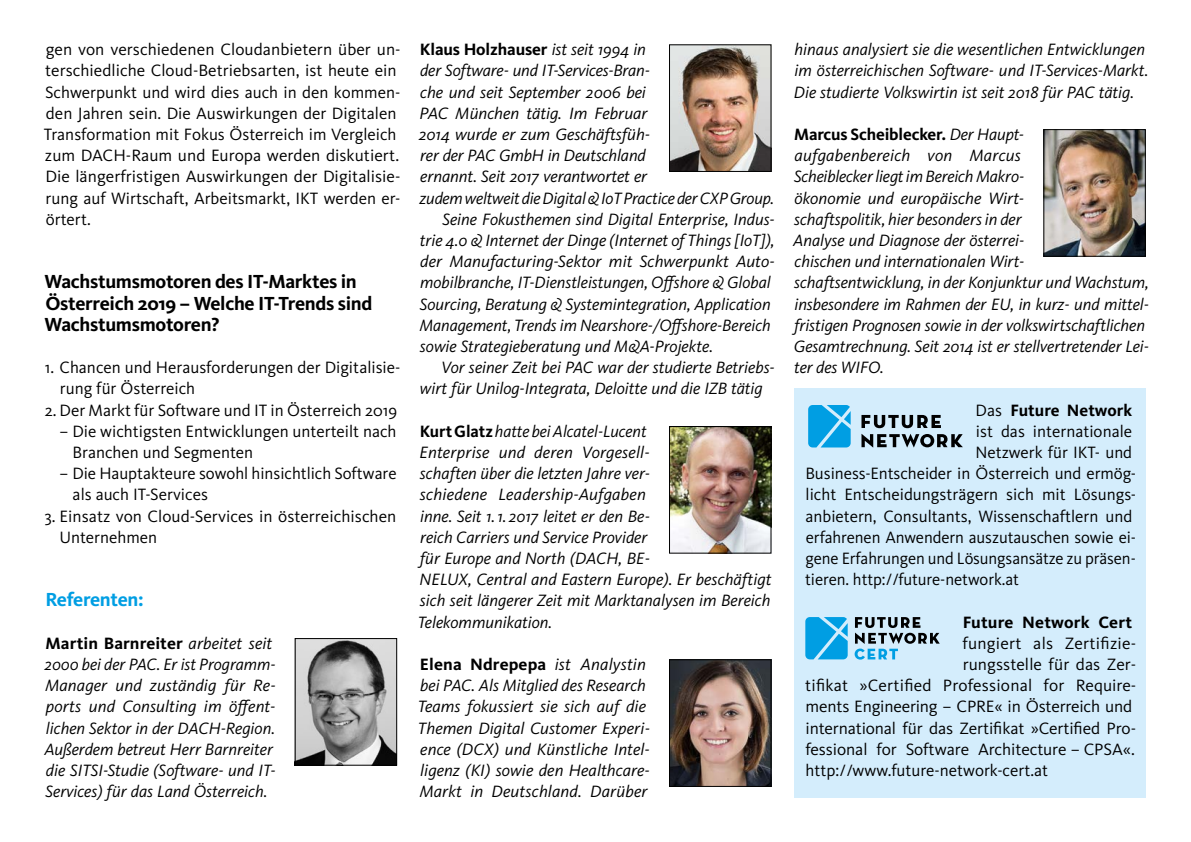
<style>
.page{position:relative;width:1191px;height:842px;background:#fff}
.page>*{position:absolute;margin:0;border:0;box-sizing:border-box;transform-origin:0 0}
.t1{font:700 19.6px/21.2px "Kievit OT";letter-spacing:-.015em;color:#000}
.t2{font:700 19.6px "Kievit OT";letter-spacing:-.015em;color:#009ee3}
.t3{font:italic 17px/21.2px "Kievit OT";color:#000}
.t4{font:17px/21.2px "Kievit OT";color:#000}
.t5{font:700 17px "Kievit OT";letter-spacing:-.005em;color:#000}
.s1{font-weight:700;font-style:normal}
.s2{font-weight:400;font-style:italic}
.s3{font-weight:400}
</style>
<div class="page">
<div style="left:794px;top:388px;width:351px;height:409px;background:#d4edfc"></div>
<svg style="left:808px;top:405px;width:42px;height:42px;background:#20aae6"></svg>
<svg style="left:861px;top:415px;width:80px;height:13px"></svg>
<svg style="left:861px;top:434px;width:102px;height:14px"></svg>
<svg style="left:805px;top:617px;width:42px;height:42px;background:#21aae6"></svg>
<svg style="left:854px;top:617px;width:85px;height:43px"></svg>
<img style="left:297px;top:640px;width:98px;height:123px">
<div style="left:295px;top:638px;width:102px;height:127px;border:1px solid #000"></div>
<img style="left:671px;top:47px;width:98px;height:123px">
<div style="left:669px;top:45px;width:102px;height:127px;border:1px solid #000"></div>
<img style="left:671px;top:428px;width:98px;height:123px">
<div style="left:669px;top:426px;width:102px;height:127px;border:1px solid #000"></div>
<img style="left:671px;top:661px;width:98px;height:124px">
<div style="left:669px;top:659px;width:102px;height:128px;border:1px solid #000"></div>
<img style="left:1045px;top:131px;width:98px;height:124px">
<div style="left:1043px;top:129px;width:102px;height:128px;border:1px solid #000"></div>
<p class="t4" style="left:44px;top:39px;width:358px">gen von verschiedenen Cloudanbietern über un&shy;terschiedliche Cloud-Betriebsarten, ist heute ein Schwerpunkt und wird dies auch in den kommen&shy;den Jahren sein. Die Auswirkungen der Digitalen Transformation mit Fokus Österreich im Vergleich zum DACH-Raum und Europa werden diskutiert.<br>Die längerfristigen Auswirkungen der Digitalisie&shy;rung auf Wirtschaft, Arbeitsmarkt, IKT werden er&shy;örtert.</p>
<p class="t1" style="left:45px;top:271px;width:329px">Wachstumsmotoren des IT-Marktes in<br>Österreich 2019 – Welche IT-Trends sind<br>Wachstumsmotoren?</p>
<p class="t4" style="left:60px;top:357px;width:342px;text-indent:-15px">1. Chancen und Herausforderungen der Digitalisie&shy;rung für Österreich</p>
<p class="t4" style="left:45px;top:399px;width:354px">2. Der Markt für Software und IT in Österreich 2019</p>
<p class="t4" style="left:72px;top:420px;width:325px;text-indent:-13px">– Die wichtigsten Entwicklungen unterteilt nach<br>Branchen und Segmenten</p>
<p class="t4" style="left:73px;top:463px;width:325px;text-indent:-13px">– Die Hauptakteure sowohl hinsichtlich Software als auch IT-Services</p>
<p class="t4" style="left:59px;top:505px;width:338px;text-indent:-15px">3. Einsatz von Cloud-Services in österreichischen<br>Unternehmen</p>
<p class="t2" style="left:45px;top:588px;width:100px">Referenten:</p>
<p class="t3" style="left:45px;top:632px;width:233px"><span class="s1">Martin Barnreiter</span> arbeitet seit 2000 bei der PAC. Er ist Programm-Manager und zuständig für Re&shy;ports und Consulting im öffent&shy;lichen Sektor in der DACH-Region.<br>Außerdem betreut Herr Barnreiter die SITSI-Studie (Software- und IT-Services) für das Land Österreich.</p>
<p class="t5" style="left:420px;top:39px;width:227px">Klaus Holzhauser <span class="s2">ist seit 1994 in</span></p>
<p class="t3" style="left:420px;top:60px;width:231px">der Software- und IT-Services-Bran-</p>
<p class="t3" style="left:420px;top:81px;width:227px">che und seit September 2006 bei</p>
<p class="t3" style="left:419px;top:102px;width:230px">PAC München tätig. Im Februar</p>
<p class="t3" style="left:419px;top:123px;width:233px">2014 wurde er zum Geschäftsfüh-</p>
<p class="t3" style="left:420px;top:145px;width:227px">rer der PAC GmbH in Deutschland</p>
<p class="t3" style="left:420px;top:166px;width:228px">ernannt. Seit 2017 verantwortet er</p>
<p class="t3" style="left:419px;top:187px;width:356px">zudem weltweit die Digital &amp; IoT Practice der CXP Group.</p>
<p class="t3" style="left:442px;top:208px;width:334px">Seine Fokusthemen sind Digital Enterprise, Indus-</p>
<p class="t3" style="left:420px;top:229px;width:356px">trie 4.0 &amp; Internet der Dinge (Internet of Things [IoT]),</p>
<p class="t3" style="left:420px;top:251px;width:356px">der Manufacturing-Sektor mit Schwerpunkt Auto-</p>
<p class="t3" style="left:420px;top:272px;width:352px">mobilbranche, IT-Dienstleistungen, Offshore &amp; Global</p>
<p class="t3" style="left:420px;top:293px;width:352px">Sourcing, Beratung &amp; Systemintegration, Application</p>
<p class="t3" style="left:419px;top:314px;width:353px">Management, Trends im Nearshore-/Offshore-Bereich</p>
<p class="t3" style="left:420px;top:336px;width:294px">sowie Strategieberatung und M&amp;A-Projekte.</p>
<p class="t3" style="left:441px;top:357px;width:335px">Vor seiner Zeit bei PAC war der studierte Betriebs-</p>
<p class="t3" style="left:420px;top:378px;width:344px">wirt für Unilog-Integrata, Deloitte und die IZB tätig</p>
<p class="t3" style="left:418px;top:420px;width:355px"><span class="s1">Kurt Glatz</span> hatte bei Alcatel-Lucent<br>Enterprise und deren Vorgesell-<br>schaften über die letzten Jahre ver-<br>schiedene Leadership-Aufgaben<br>inne. Seit 1.1. 2017 leitet er den Be-<br>reich Carriers und Service Provider<br>für Europe and North (DACH, BE-<br>NELUX, Central and Eastern Europe). Er beschäftigt sich seit längerer Zeit mit Marktanalysen im Bereich Telekommunikation.</p>
<p class="t3" style="left:418px;top:654px;width:233px"><span class="s1">Elena Ndrepepa</span> ist Analystin bei PAC. Als Mitglied des Research<br>Teams fokussiert sie sich auf die<br>Themen Digital Customer Experi&shy;ence (DCX) und Künstliche Intel&shy;ligenz (KI) sowie den Healthcare-<br>Markt in Deutschland. Darüber</p>
<p class="t3" style="left:794px;top:39px;width:356px">hinaus analysiert sie die wesentlichen Entwicklungen im österreichischen Software- und IT-Services-Markt.<br>Die studierte Volkswirtin ist seit 2018 für PAC tätig.</p>
<p class="t3" style="left:793px;top:123px;width:357px"><span class="s1">Marcus Scheiblecker.</span> Der Haupt-<br>aufgabenbereich von Marcus<br>Scheiblecker liegt im Bereich Makro-<br>ökonomie und europäische Wirt-<br>schaftspolitik, hier besonders in der<br>Analyse und Diagnose der österrei-<br>chischen und internationalen Wirt&shy;schaftsentwicklung, in der Konjunktur und Wachstum, insbesondere im Rahmen der EU, in kurz- und mittel&shy;fristigen Prognosen sowie in der volkswirtschaftlichen Gesamtrechnung. Seit 2014 ist er stellvertretender Lei&shy;ter des WIFO.</p>
<p class="t5" style="left:975px;top:400px;width:158px"><span class="s3">Das</span> Future Network</p>
<p class="t4" style="left:975px;top:420px;width:158px">ist das internationale</p>
<p class="t4" style="left:975px;top:442px;width:158px">Netzwerk für IKT- und</p>
<p class="t4" style="left:805px;top:463px;width:332px">Business-Entscheider in Österreich und ermög-</p>
<p class="t4" style="left:805px;top:484px;width:332px">licht Entscheidungsträgern sich mit Lösungs-</p>
<p class="t4" style="left:805px;top:505px;width:328px">anbietern, Consultants, Wissenschaftlern und</p>
<p class="t4" style="left:805px;top:526px;width:332px">erfahrenen Anwendern auszutauschen sowie ei-</p>
<p class="t4" style="left:805px;top:548px;width:332px">gene Erfahrungen und Lösungsansätze zu präsen-</p>
<p class="t4" style="left:805px;top:569px;width:215px">tieren. http://future-network.at</p>
<p class="t5" style="left:962px;top:612px;width:171px">Future Network Cert</p>
<p class="t4" style="left:962px;top:632px;width:175px">fungiert als Zertifizie-</p>
<p class="t4" style="left:962px;top:654px;width:175px">rungsstelle für das Zer-</p>
<p class="t4" style="left:805px;top:675px;width:332px">tifikat »Certified Professional for Require-</p>
<p class="t4" style="left:805px;top:696px;width:328px">ments Engineering – CPRE« in Österreich und</p>
<p class="t4" style="left:805px;top:717px;width:332px">international für das Zertifikat »Certified Pro-</p>
<p class="t4" style="left:805px;top:738px;width:331px">fessional for Software Architecture – CPSA«.</p>
<p class="t4" style="left:805px;top:760px;width:244px">http://www.future-network-cert.at</p>
</div>
